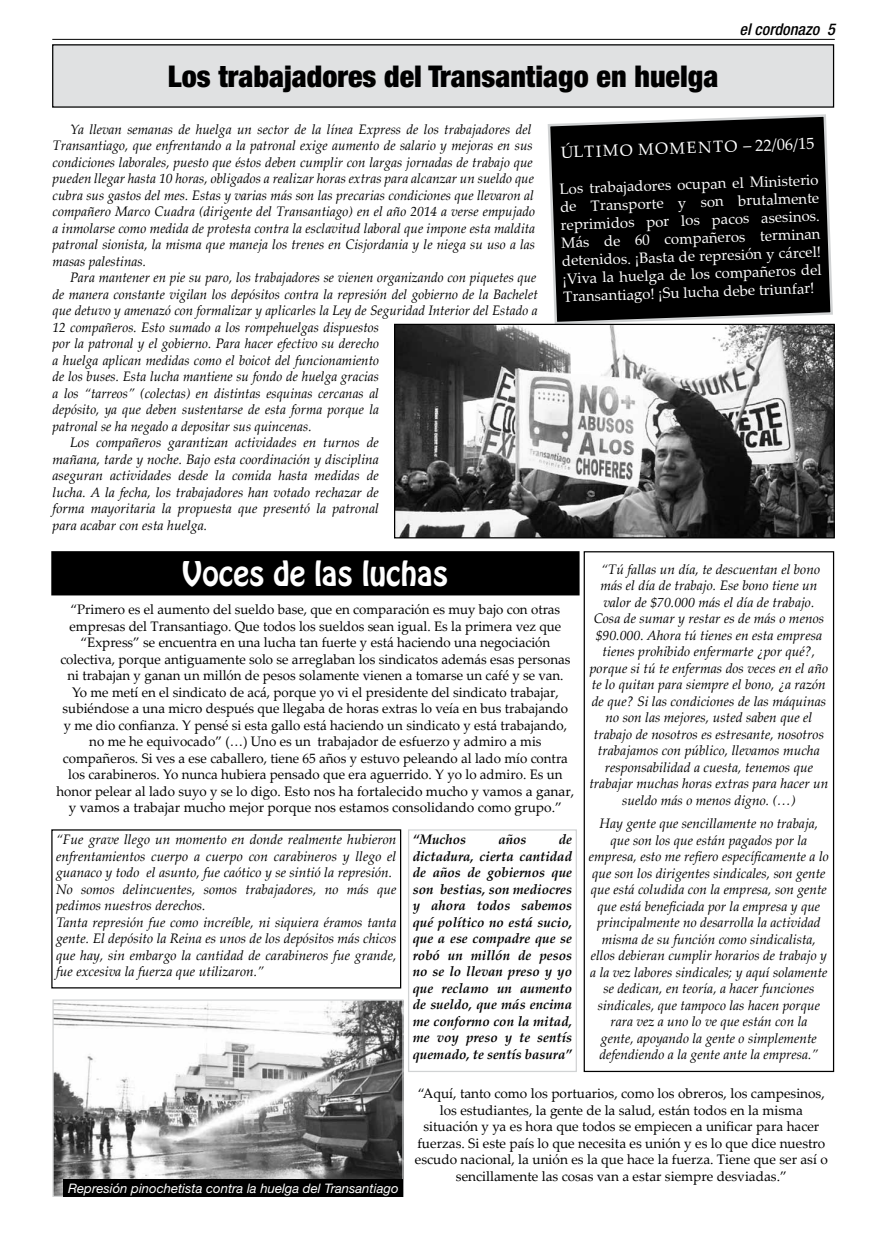
<style>
.page{position:relative;width:888px;height:1242px;background:#fff}
.page>*{position:absolute;margin:0;border:0;box-sizing:border-box;transform-origin:0 0}
.t1{font:900 condensed 30px "Helvetica Neue LT Std";color:#000}
.t2{font:30px "Hobo Std";color:#fff}
.t3{font:16.25px "Palatino Linotype";color:#fff}
.t4{font:italic 500 condensed 16.25px "Helvetica Neue LT Std";letter-spacing:-.02em;color:#000}
.t5{font:15px/18px "Palatino Linotype";color:#fff}
.t6{font:italic 13.75px/16.5px "Palatino Linotype";color:#000}
.t7{font:13.75px/16.5px "Palatino Linotype";color:#000;text-align:center}
.t8{font:italic 700 13.75px/16.5px "Palatino Linotype";color:#000;text-align:justify}
.t9{font:italic 13.12px "Helvetica Neue LT Std";color:#fff}
</style>
<div class="page">
<hr style="left:52px;top:39px;width:782px;height:1px;background:#000">
<div style="left:53px;top:45px;width:780px;height:62px;background:#e0e1e2"></div>
<div style="left:52px;top:44px;width:782px;height:64px;border:1px solid #000"></div>
<div style="left:408px;top:829px;width:169px;height:243px;border:1px solid #d1d3d4"></div>
<div style="left:583px;top:551px;width:251px;height:521px;border:1px solid #000"></div>
<div style="left:53px;top:552px;width:525px;height:42px;background:#000"></div>
<div style="left:51px;top:551px;width:528px;height:44px;border:2px solid #000"></div>
<svg style="left:546px;top:114px;width:288px;height:210px;background:#1b1b1b"></svg>
<img style="left:396px;top:326px;width:436px;height:210px">
<div style="left:394px;top:324px;width:440px;height:214px;border:1px solid #000"></div>
<img style="left:54px;top:1001px;width:347px;height:194px">
<div style="left:52px;top:999px;width:351px;height:198px;border:1px solid #d1d3d4"></div>
<div style="left:63px;top:1179px;width:340px;height:18px;background:#000"></div>
<p class="t4" style="left:739px;top:19px;width:97px">el cordonazo 5</p>
<h1 class="t1" style="left:168px;top:58px;width:552px">Los trabajadores del Transantiago en huelga</h1>
<p class="t6" style="left:53px;top:120px;width:484px;text-indent:18px">Ya llevan semanas de huelga un sector de la línea Express de los trabajadores del Transantiago, que enfrentando a la patronal exige aumento de salario y mejoras en sus condiciones laborales, puesto que éstos deben cumplir con largas jornadas de trabajo que pueden llegar hasta 10 horas, obligados a realizar horas extras para alcanzar un sueldo que cubra sus gastos del mes. Estas y varias más son las precarias condiciones que llevaron al compañero Marco Cuadra (dirigente del Transantiago) en el año 2014 a verse empujado a inmolarse como medida de protesta contra la esclavitud laboral que impone esta maldita patronal sionista, la misma que maneja los trenes en Cisjordania y le niega su uso a las masas palestinas.</p>
<p class="t6" style="left:70px;top:269px;width:467px">Para mantener en pie su paro, los trabajadores se vienen organizando con piquetes que</p>
<p class="t6" style="left:53px;top:285px;width:487px">de manera constante vigilan los depósitos contra la represión del gobierno de la Bachelet</p>
<p class="t6" style="left:53px;top:302px;width:486px">que detuvo y amenazó con formalizar y aplicarles la Ley de Seguridad Interior del Estado a</p>
<p class="t6" style="left:53px;top:318px;width:328px">12 compañeros. Esto sumado a los rompehuelgas dispuestos</p>
<p class="t6" style="left:53px;top:335px;width:328px">por la patronal y el gobierno. Para hacer efectivo su derecho</p>
<p class="t6" style="left:53px;top:351px;width:328px">a huelga aplican medidas como el boicot del funcionamiento</p>
<p class="t6" style="left:53px;top:368px;width:328px">de los buses. Esta lucha mantiene su fondo de huelga gracias</p>
<p class="t6" style="left:53px;top:384px;width:328px">a los “tarreos” (colectas) en distintas esquinas cercanas al</p>
<p class="t6" style="left:53px;top:401px;width:328px">depósito, ya que deben sustentarse de esta forma porque la</p>
<p class="t6" style="left:53px;top:417px;width:261px">patronal se ha negado a depositar sus quincenas.</p>
<p class="t6" style="left:70px;top:434px;width:310px">Los compañeros garantizan actividades en turnos de</p>
<p class="t6" style="left:53px;top:450px;width:328px">mañana, tarde y noche. Bajo esta coordinación y disciplina</p>
<p class="t6" style="left:53px;top:467px;width:328px">aseguran actividades desde la comida hasta medidas de</p>
<p class="t6" style="left:53px;top:483px;width:328px">lucha. A la fecha, los trabajadores han votado rechazar de</p>
<p class="t6" style="left:53px;top:500px;width:328px">forma mayoritaria la propuesta que presentó la patronal</p>
<p class="t6" style="left:53px;top:516px;width:156px">para acabar con esta huelga.</p>
<p class="t3" style="left:560px;top:141px;width:255px;rotate:-2deg">Últ imo Mome nt o – 22/06/15</p>
<p class="t5" style="left:559px;top:179px;width:265px;rotate:-2deg">Los trabajadores ocupan el Ministerio de Transporte y son brutalmente reprimidos por los pacos asesinos.<br>Más de 60 compañeros terminan detenidos. ¡Basta de represión y cárcel! ¡Viva la huelga de los compañeros del Transantiago! ¡Su lucha debe triunfar!</p>
<h1 class="t2" style="left:183px;top:553px;width:267px">Voces de las luchas</h1>
<p class="t6" style="left:589px;top:560px;width:241px;text-align:center">“Tú fallas un día, te descuentan el bono más el día de trabajo. Ese bono tiene un valor de $70.000 más el día de trabajo.<br>Cosa de sumar y restar es de más o menos $90.000. Ahora tú tienes en esta empresa tienes prohibido enfermarte ¿por qué?, porque si tú te enfermas dos veces en el año te lo quitan para siempre el bono, ¿a razón de que? Si las condiciones de las máquinas no son las mejores, usted saben que el trabajo de nosotros es estresante, nosotros trabajamos con público, llevamos mucha responsabilidad a cuesta, tenemos que trabajar muchas horas extras para hacer un sueldo más o menos digno. (…)</p>
<p class="t6" style="left:589px;top:815px;width:241px;text-align:center">Hay gente que sencillamente no trabaja, que son los que están pagados por la empresa, esto me refiero específicamente a lo que son los dirigentes sindicales, son gente que está coludida con la empresa, son gente que está beneficiada por la empresa y que principalmente no desarrolla la actividad misma de su función como sindicalista, ellos debieran cumplir horarios de trabajo y a la vez labores sindicales; y aquí solamente se dedican, en teoría, a hacer funciones sindicales, que tampoco las hacen porque rara vez a uno lo ve que están con la<br>gente, apoyando la gente o simplemente defendiendo a la gente ante la empresa.”</p>
<p class="t7" style="left:415px;top:1085px;width:414px">“Aquí, tanto como los portuarios, como los obreros, los campesinos, los estudiantes, la gente de la salud, están todos en la misma situación y ya es hora que todos se empiecen a unificar para hacer fuerzas. Si este país lo que necesita es unión y es lo que dice nuestro escudo nacional, la unión es la que hace la fuerza. Tiene que ser así o sencillamente las cosas van a estar siempre desviadas.”</p>
<p class="t7" style="left:57px;top:601px;width:519px">“Primero es el aumento del sueldo base, que en comparación es muy bajo con otras empresas del Transantiago. Que todos los sueldos sean igual. Es la primera vez que “Express” se encuentra en una lucha tan fuerte y está haciendo una negociación colectiva, porque antiguamente solo se arreglaban los sindicatos además esas personas ni trabajan y ganan un millón de pesos solamente vienen a tomarse un café y se van.<br>Yo me metí en el sindicato de acá, porque yo vi el presidente del sindicato trabajar, subiéndose a una micro después que llegaba de horas extras lo veía en bus trabajando<br>y me dio confianza. Y pensé si esta gallo está haciendo un sindicato y está trabajando, no me he equivocado” (…) Uno es un trabajador de esfuerzo y admiro a mis compañeros. Si ves a ese caballero, tiene 65 años y estuvo peleando al lado mío contra los carabineros. Yo nunca hubiera pensado que era aguerrido. Y yo lo admiro. Es un honor pelear al lado suyo y se lo digo. Esto nos ha fortalecido mucho y vamos a ganar, y vamos a trabajar mucho mejor porque nos estamos consolidando como grupo.”</p>
<p class="t8" style="left:413px;top:831px;width:55px">“Muchos</p>
<p class="t8" style="left:498px;top:831px;width:30px">años</p>
<p class="t8" style="left:413px;top:831px;width:161px;text-indent:146px">de dictadura, cierta cantidad de años de gobiernos que son bestias, son mediocres y ahora todos sabemos qué político no está sucio, que a ese compadre que se robó un millón de pesos no se lo llevan preso y yo que reclamo un aumento de sueldo, que más encima me conformo con la mitad, me voy preso y te sentís quemado, te sentís basura”</p>
<p class="t6" style="left:56px;top:831px;width:342px">“Fue grave llego un momento en donde realmente hubieron enfrentamientos cuerpo a cuerpo con carabineros y llego el guanaco y todo el asunto, fue caótico y se sintió la represión.<br>No somos delincuentes, somos trabajadores, no más que pedimos nuestros derechos.<br>Tanta represión fue como increíble, ni siquiera éramos tanta gente. El depósito la Reina es unos de los depósitos más chicos que hay, sin embargo la cantidad de carabineros fue grande, fue excesiva la fuerza que utilizaron.”</p>
<p class="t9" style="left:68px;top:1180px;width:332px">Represión pinochetista contra la huelga del Transantiago</p>
</div>
